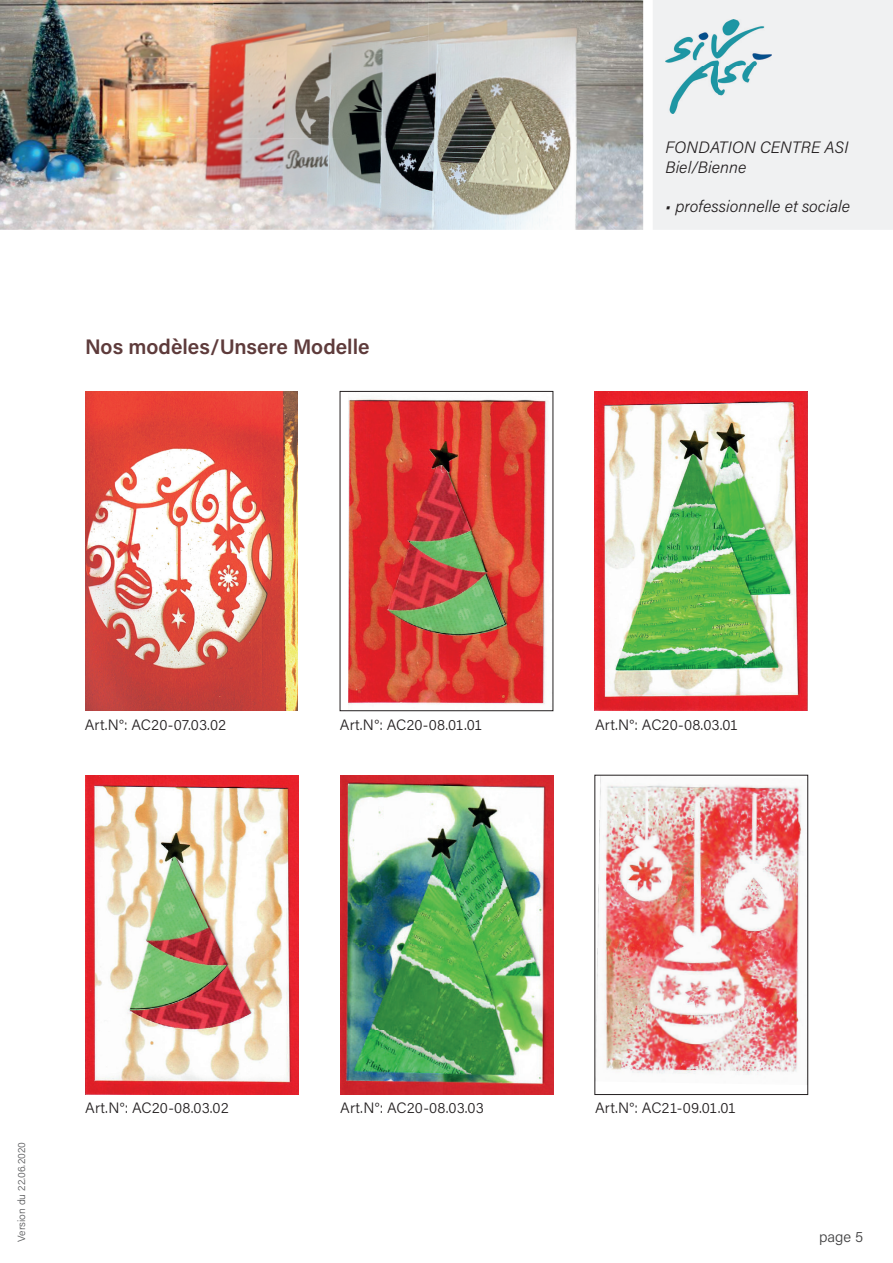
<style>
.page{position:relative;width:893px;height:1263px;background:#fff}
.page>*{position:absolute;margin:0;border:0;box-sizing:border-box;transform-origin:0 0}
.t1{font:600 21px "Acumin Pro";color:#5e3b3b}
.t2{font:italic 300 16.5px/19.8px "Acumin Pro";letter-spacing:.005em;color:#231f20}
.t3{font:300 15px "Acumin Pro";letter-spacing:.005em;color:#231f20}
.t4{font:300 15px "Acumin Pro";color:#3e3e3f}
.t5{font:300 10.5px "Acumin Pro";color:#57585a}
</style>
<div class="page">
<div style="left:653px;top:0;width:240px;height:230px;background:#f0f1f2"></div>
<img style="left:0;top:0;width:428px;height:138px">
<img style="left:428px;top:0;width:215px;height:136px">
<img style="left:0;top:138px;width:321px;height:92px">
<img style="left:321px;top:136px;width:322px;height:94px">
<img style="left:665px;top:19px;width:107px;height:94px">
<img style="left:597px;top:777px;width:206px;height:298px">
<div style="left:595px;top:775px;width:213px;height:320px;border:1px solid #231f20"></div>
<img style="left:340px;top:775px;width:213px;height:319px">
<img style="left:595px;top:391px;width:213px;height:320px">
<img style="left:348px;top:398px;width:201px;height:307px">
<div style="left:340px;top:391px;width:213px;height:320px;border:1px solid #231f20"></div>
<img style="left:85px;top:775px;width:213px;height:319px">
<img style="left:85px;top:391px;width:213px;height:319px">
<h1 class="t1" style="left:85px;top:332px;width:286px">Nos modèles/Unsere Modelle</h1>
<p class="t2" style="left:665px;top:137px;width:184px">FONDATION CENTRE ASI<br>Biel/Bienne</p>
<p class="t2" style="left:665px;top:196px;width:186px">• professionnelle et sociale</p>
<p class="t3" style="left:85px;top:714px;width:143px">Art.N°: AC20-07.03.02</p>
<p class="t3" style="left:340px;top:714px;width:145px">Art.N°: AC20-08.01.01</p>
<p class="t3" style="left:595px;top:714px;width:145px">Art.N°: AC20-08.03.01</p>
<p class="t5" style="left:14px;top:1242px;width:101px;rotate:-90deg">Version du 22.06.2020</p>
<p class="t3" style="left:85px;top:1098px;width:145px">Art.N°: AC20-08.03.02</p>
<p class="t3" style="left:340px;top:1097px;width:145px">Art.N°: AC20-08.03.03</p>
<p class="t3" style="left:595px;top:1098px;width:143px">Art.N°: AC21-09.01.01</p>
<p class="t4" style="left:819px;top:1226px;width:46px">page 5</p>
</div>
